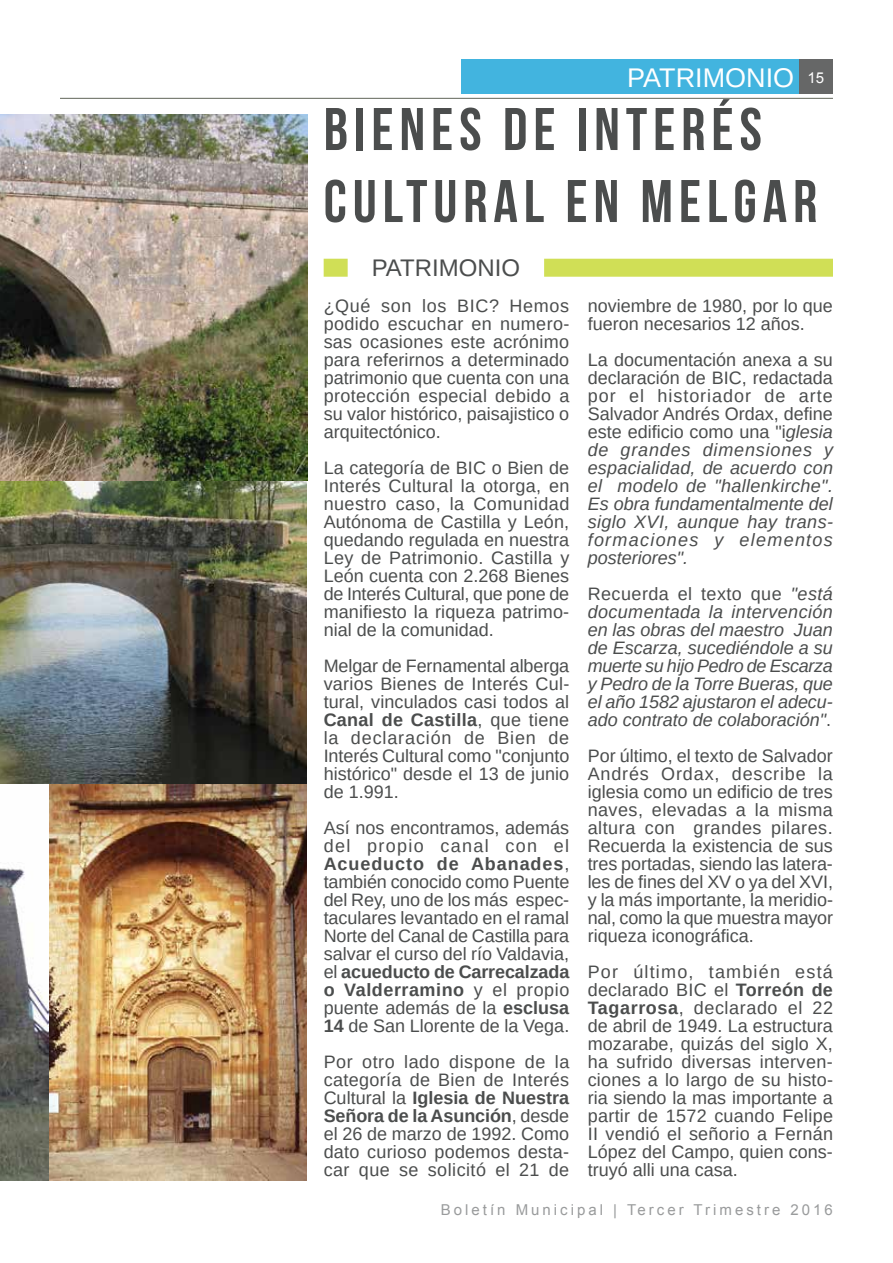
<style>
.page{position:relative;width:893px;height:1263px;background:#fff}
.page>*{position:absolute;margin:0;border:0;box-sizing:border-box;transform-origin:0 0}
.t1{font:60px "Bebas Neue";color:#4b4d4d}
.t2{font:27px "Arimo";color:#fff}
.t3{font:24px "Arimo";color:#4b4d4d}
.t4{font:18px/18px "Arimo";color:#4b4d4d;text-align:justify}
.t5{font:italic 18px/18px "Arimo";color:#4b4d4d;text-align:justify}
.t6{font:15px "Arial";letter-spacing:.2em;color:#999b9c}
.t7{font:15px "Arial";color:#fff}
.s1{font-weight:700}
.s2{font-style:normal}
</style>
<div class="page">
<div style="left:798px;top:60px;width:35px;height:34px;background:#666767"></div>
<hr style="left:60px;top:98px;width:773px;height:1px;background:#73776c">
<div style="left:461px;top:59px;width:337px;height:35px;background:#42b4df"></div>
<img style="left:0;top:480px;width:307px;height:305px">
<img style="left:48px;top:785px;width:259px;height:395px">
<svg style="left:0;top:868px;width:48px;height:313px"></svg>
<img style="left:0;top:114px;width:307px;height:366px">
<div style="left:324px;top:259px;width:24px;height:18px;background:#d0df56"></div>
<div style="left:544px;top:259px;width:289px;height:18px;background:#d0df56"></div>
<h2 class="t2" style="left:627px;top:60px;width:169px">PATRIMONIO</h2>
<p class="t7" style="left:807px;top:68px;width:18px">15</p>
<h1 class="t1" style="left:324px;top:96px;width:27px">BIENES</h1>
<h1 class="t1" style="left:503px;top:96px;width:101px">DE INTERÉS</h1>
<h1 class="t1" style="left:324px;top:168px;width:29px">CULTURAL</h1>
<h1 class="t1" style="left:565px;top:168px;width:105px">EN MELGAR</h1>
<h3 class="t3" style="left:348px;top:252px;width:16px">patrimonio</h3>
<p class="t4" style="left:324px;top:297px;width:247px">¿Qué son los BIC? Hemos podido escuchar en numero&shy;sas ocasiones este acrónimo para referirnos a determinado patrimonio que cuenta con una protección especial debido a su valor histórico, paisajistico o arquitectónico.</p>
<p class="t4" style="left:324px;top:459px;width:247px">La categoría de BIC o Bien de Interés Cultural la otorga, en nuestro caso, la Comunidad Autónoma de Castilla y León, quedando regulada en nuestra Ley de Patrimonio. Castilla y León cuenta con 2.268 Bienes de Interés Cultural, que pone de manifiesto la riqueza patrimo&shy;nial de la comunidad.</p>
<p class="t4" style="left:324px;top:657px;width:247px">Melgar de Fernamental alberga varios Bienes de Interés Cul&shy;tural, vinculados casi todos al <span class="s1">Canal de Castilla</span>, que tiene la declaración de Bien de Interés Cultural como "conjunto histórico" desde el 13 de junio de 1.991.</p>
<p class="t4" style="left:324px;top:819px;width:247px">Así nos encontramos, además del propio canal con el <span class="s1">Acueducto de Abanades</span>, también conocido como Puente del Rey, uno de los más espec&shy;taculares levantado en el ramal Norte del Canal de Castilla para salvar el curso del río Valdavia, el <span class="s1">acueducto de Carrecalzada o Valderramino</span> y el propio puente además de la <span class="s1">esclusa 14</span> de San Llorente de la Vega.</p>
<p class="t4" style="left:324px;top:1053px;width:247px">Por otro lado dispone de la categoría de Bien de Interés Cultural la <span class="s1">Iglesia de Nuestra Señora de la Asunción</span>, desde el 26 de marzo de 1992. Como dato curioso podemos desta&shy;car que se solicitó el 21 de</p>
<p class="t4" style="left:588px;top:297px;width:247px">noviembre de 1980, por lo que fueron necesarios 12 años.</p>
<p class="t5" style="left:588px;top:351px;width:247px"><span class="s2">La documentación anexa a su declaración de BIC, redactada por el historiador de arte Salvador Andrés Ordax, define este edificio como una "i</span>glesia de grandes dimensiones y espacialidad, de acuerdo con el modelo de "hallenkirche".<br>Es obra fundamentalmente del siglo XVI, aunque hay trans&shy;formaciones y elementos posteriores".</p>
<p class="t5" style="left:588px;top:585px;width:247px"><span class="s2">Recuerda el texto que</span> "está documentada la intervención en las obras del maestro Juan de Escarza, sucediéndole a su muerte su hijo Pedro de Escarza y Pedro de la Torre Bueras, que el año 1582 ajustaron el adecu&shy;ado contrato de colaboración"<span class="s2">.</span></p>
<p class="t4" style="left:588px;top:747px;width:247px">Por último, el texto de Salvador Andrés Ordax, describe la iglesia como un edificio de tres naves, elevadas a la misma altura con grandes pilares.<br>Recuerda la existencia de sus tres portadas, siendo las latera&shy;les de fines del XV o ya del XVI, y la más importante, la meridio&shy;nal, como la que muestra mayor riqueza iconográfica.</p>
<p class="t4" style="left:588px;top:963px;width:247px">Por último, también está declarado BIC el <span class="s1">Torreón de Tagarrosa</span>, declarado el 22 de abril de 1949. La estructura mozarabe, quizás del siglo X, ha sufrido diversas interven&shy;ciones a lo largo de su histo&shy;ria siendo la mas importante a partir de 1572 cuando Felipe II vendió el señorio a Fernán López del Campo, quien cons&shy;truyó alli una casa.</p>
<p class="t6" style="left:441px;top:1199px;width:394px">Boletín Municipal | Tercer Trimestre 2016</p>
</div>
